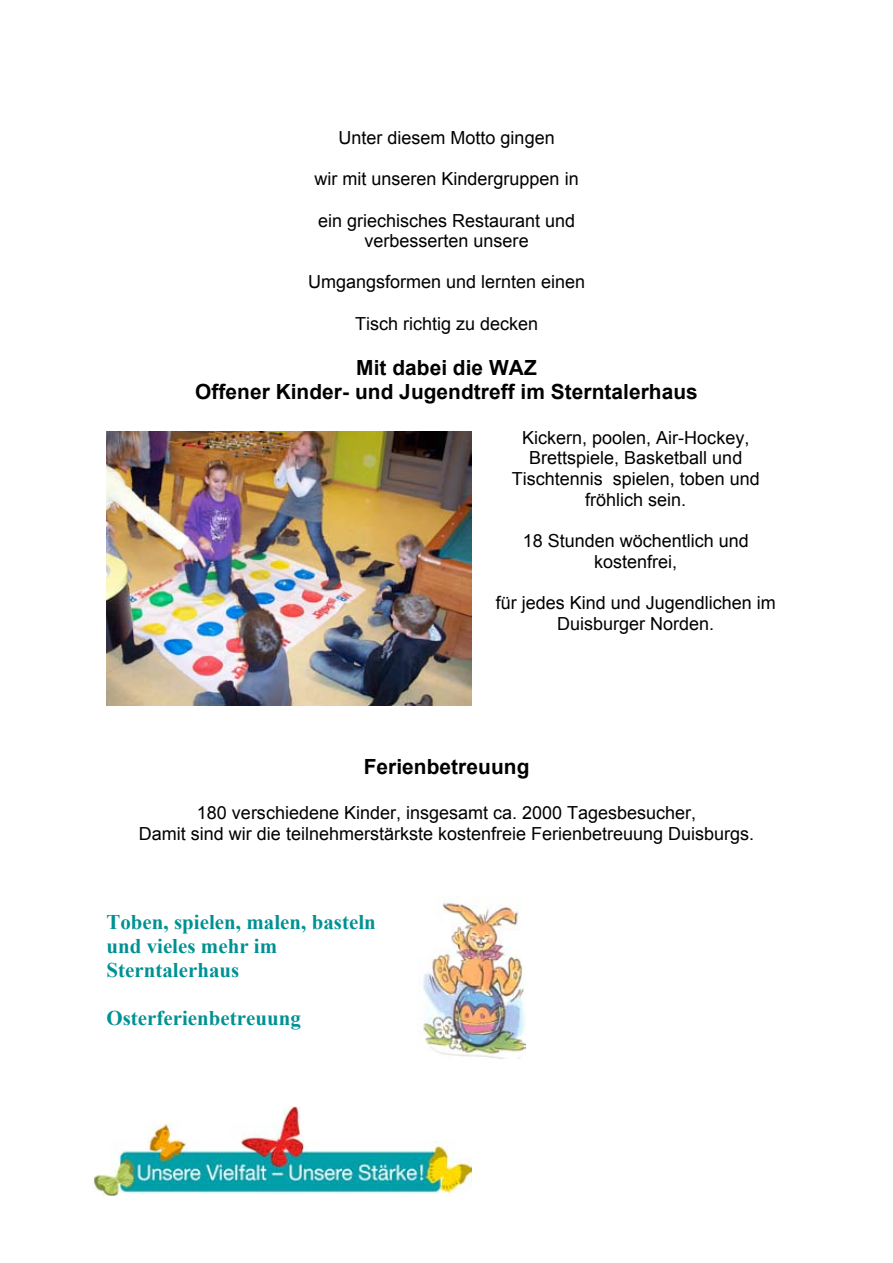
<style>
.page{position:relative;width:893px;height:1263px;background:#fff}
.page>*{position:absolute;margin:0;border:0;box-sizing:border-box;transform-origin:0 0}
.t1{font:700 20.85px/24.3px "Times New Roman";color:#009193}
.t2{font:700 20.85px/24.2px "Arial";letter-spacing:.005em;color:#000;text-align:center}
.t3{font:18px/20.5px "Arial";color:#000;text-align:center}
</style>
<div class="page">
<img style="left:417px;top:896px;width:108px;height:162px">
<img style="left:93px;top:1106px;width:378px;height:89px">
<img style="left:106px;top:432px;width:365px;height:274px">
<p class="t3" style="left:339px;top:128px;width:218px">Unter diesem Motto gingen</p>
<p class="t3" style="left:315px;top:169px;width:266px">wir mit unseren Kindergruppen in</p>
<p class="t3" style="left:318px;top:210px;width:259px">ein griechisches Restaurant und verbesserten unsere</p>
<p class="t3" style="left:308px;top:272px;width:279px">Umgangsformen und lernten einen</p>
<p class="t3" style="left:355px;top:314px;width:185px">Tisch richtig zu decken</p>
<p class="t2" style="left:195px;top:357px;width:504px">Mit dabei die WAZ<br>Offener Kinder- und Jugendtreff im Sterntalerhaus</p>
<p class="t3" style="left:512px;top:427px;width:250px">Kickern, poolen, Air-Hockey,<br>Brettspiele, Basketball und<br>Tischtennis spielen, toben und fröhlich sein.</p>
<p class="t3" style="left:523px;top:531px;width:228px">18 Stunden wöchentlich und kostenfrei,</p>
<p class="t3" style="left:496px;top:593px;width:282px">für jedes Kind und Jugendlichen im<br>Duisburger Norden.</p>
<p class="t2" style="left:364px;top:757px;width:167px">Ferienbetreuung</p>
<p class="t3" style="left:139px;top:803px;width:617px">180 verschiedene Kinder, insgesamt ca. 2000 Tagesbesucher,<br>Damit sind wir die teilnehmerstärkste kostenfreie Ferienbetreuung Duisburgs.</p>
<p class="t1" style="left:106px;top:912px;width:271px">Toben, spielen, malen, basteln und vieles mehr im<br>Sterntalerhaus</p>
<p class="t1" style="left:106px;top:1008px;width:196px">Osterferienbetreuung</p>
</div>
